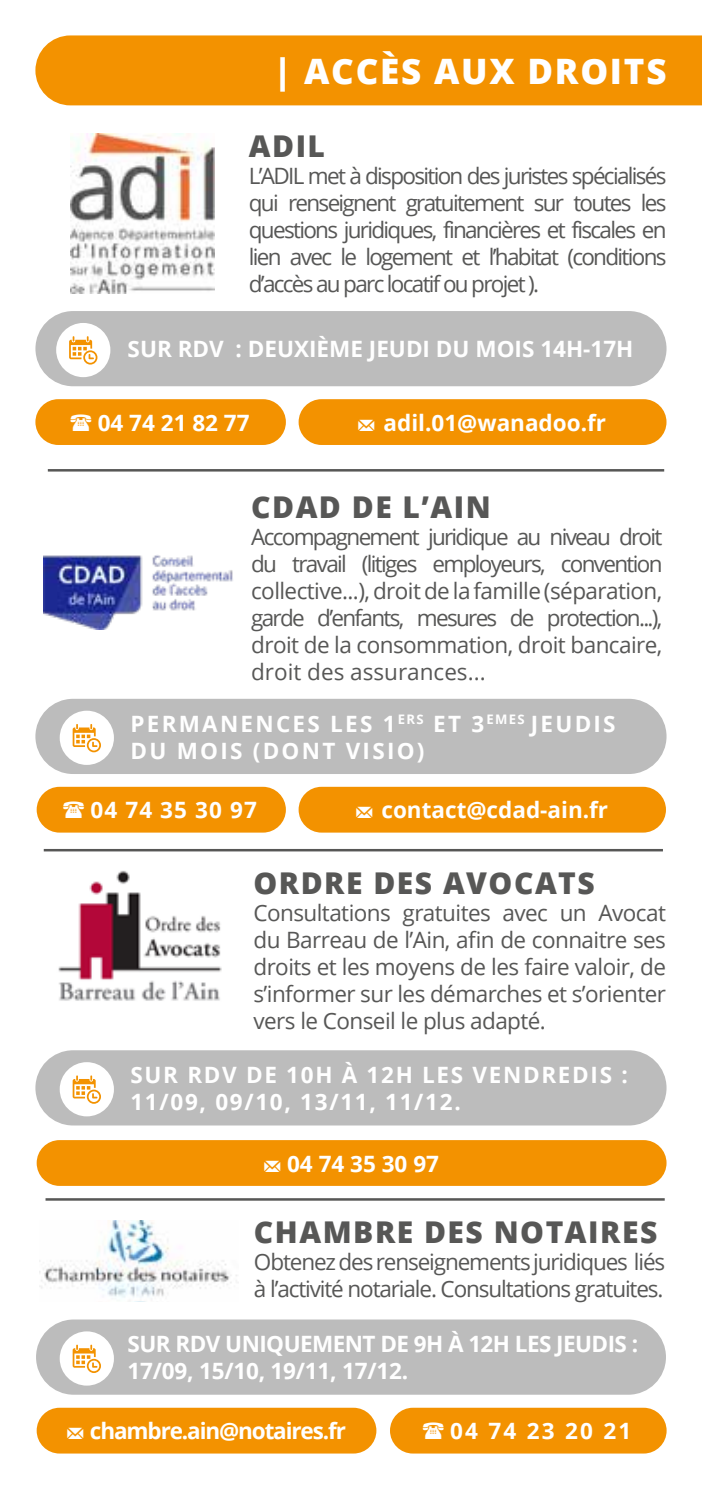
<style>
.page{position:relative;width:702px;height:1489px;background:#fff}
.page>*{position:absolute;margin:0;border:0;box-sizing:border-box;transform-origin:0 0}
.t1{font:800 35px "Open Sans";letter-spacing:.05em;color:#fff}
.t2{font:800 30px "Open Sans";letter-spacing:.05em;color:#575756}
.t3{font:22.5px/27px "Open Sans";letter-spacing:-.05em;color:#575756;text-align:justify}
.t4{font:700 22.5px "Open Sans";color:#fff}
.t5{font:700 22.5px/27px "Open Sans";letter-spacing:-.025em;color:#fff}
.t6{font:700 22.5px/27px "Open Sans";letter-spacing:.075em;color:#fff}
.t7{font:700 22.5px/27px "Open Sans";letter-spacing:.1em;color:#fff}
.t8{font:700 22.5px "Open Sans";letter-spacing:-.05em;color:#fff}
.s1{font-family:"Modern Pictograms";font-weight:400}
</style>
<div class="page">
<div style="left:35px;top:35px;width:667px;height:70px;background:#f39200"></div>
<img style="left:70px;top:134px;width:144px;height:159px">
<img style="left:44px;top:555px;width:189px;height:74px">
<img style="left:58px;top:870px;width:164px;height:131px">
<img style="left:40px;top:1220px;width:197px;height:78px">
<div style="left:35px;top:311px;width:631px;height:75px;background:#bcbcbc;border-radius:38px"></div>
<div style="left:36px;top:1319px;width:630px;height:75px;background:#bcbcbc;border-radius:38px"></div>
<div style="left:56px;top:323px;width:54px;height:54px;background:#fff;border-radius:50%"></div>
<svg style="left:69px;top:336px;width:28px;height:28px"></svg>
<div style="left:60px;top:1331px;width:54px;height:54px;background:#fff;border-radius:50%"></div>
<svg style="left:73px;top:1344px;width:28px;height:28px"></svg>
<div style="left:298px;top:399px;width:368px;height:46px;background:#f39200;border-radius:23px"></div>
<div style="left:298px;top:786px;width:368px;height:46px;background:#f39200;border-radius:23px"></div>
<div style="left:37px;top:1139px;width:629px;height:46px;background:#f39200;border-radius:23px"></div>
<hr style="left:48px;top:469px;width:616px;height:2px;background:#575756">
<hr style="left:44px;top:848px;width:619px;height:3px;background:#575756">
<hr style="left:46px;top:1198px;width:618px;height:2px;background:#575756">
<div style="left:35px;top:399px;width:251px;height:46px;background:#f39200;border-radius:23px"></div>
<div style="left:37px;top:786px;width:249px;height:46px;background:#f39200;border-radius:23px"></div>
<div style="left:35px;top:698px;width:631px;height:76px;background:#bcbcbc;border-radius:38px"></div>
<div style="left:60px;top:710px;width:54px;height:55px;background:#fff;border-radius:50%"></div>
<svg style="left:73px;top:724px;width:28px;height:28px"></svg>
<div style="left:390px;top:1407px;width:276px;height:46px;background:#f39200;border-radius:23px"></div>
<div style="left:37px;top:1407px;width:339px;height:46px;background:#f39200;border-radius:23px"></div>
<div style="left:35px;top:1050px;width:631px;height:75px;background:#bcbcbc;border-radius:38px"></div>
<div style="left:60px;top:1062px;width:54px;height:54px;background:#fff;border-radius:50%"></div>
<svg style="left:73px;top:1075px;width:28px;height:28px"></svg>
<h1 class="t1" style="left:274px;top:44px;width:394px">| ACCÈS AUX DROITS</h1>
<h2 class="t2" style="left:249px;top:123px;width:78px">ADIL</h2>
<p class="t3" style="left:249px;top:161px;width:419px">L’ADIL met à disposition des juristes spécialisés qui renseignent gratuitement sur toutes les questions juridiques, financières et fiscales en lien avec le logement et l’habitat (conditions d’accès au parc locatif ou projet ).</p>
<p class="t4" style="left:128px;top:333px;width:507px">SUR RDV : DEUXIÈME JEUDI DU MOIS 14H-17H</p>
<p class="t4" style="left:98px;top:406px;width:153px">04 74 21 82 77</p>
<p class="t4" style="left:356px;top:406px;width:251px"><span class="s1">m</span> adil.01@wanadoo.fr</p>
<h2 class="t2" style="left:251px;top:484px;width:241px">CDAD DE L’AIN</h2>
<p class="t3" style="left:251px;top:522px;width:413px">Accompagnement juridique au niveau droit du travail (litiges employeurs, convention collective...), droit de la famille (séparation, garde d’enfants, mesures de protection...), droit de la consommation, droit bancaire, droit des assurances...</p>
<p class="t7" style="left:130px;top:709px;width:486px">PERMANENCES LES 1<sup>ERS</sup> ET 3<sup>EMES</sup> JEUDIS<br>DU MOIS (DONT VISIO)</p>
<p class="t4" style="left:90px;top:794px;width:168px">04 74 35 30 97</p>
<p class="t4" style="left:354px;top:794px;width:255px"><span class="s1">m</span> contact@cdad-ain.fr</p>
<h2 class="t2" style="left:253px;top:860px;width:343px">ORDRE DES AVOCATS</h2>
<p class="t3" style="left:253px;top:898px;width:414px">Consultations gratuites avec un Avocat du Barreau de l’Ain, afin de connaitre ses droits et les moyens de les faire valoir, de s’informer sur les démarches et s’orienter vers le Conseil le plus adapté.</p>
<p class="t6" style="left:130px;top:1060px;width:499px">SUR RDV DE 10H À 12H LES VENDREDIS :<br>11/09, 09/10, 13/11, 11/12.</p>
<p class="t4" style="left:262px;top:1147px;width:178px"><span class="s1">m</span> 04 74 35 30 97</p>
<h2 class="t2" style="left:254px;top:1209px;width:405px">CHAMBRE DES NOTAIRES</h2>
<p class="t3" style="left:254px;top:1247px;width:413px">Obtenez des renseignements juridiques liés à l’activité notariale. Consultations gratuites.</p>
<p class="t5" style="left:128px;top:1329px;width:512px">SUR RDV UNIQUEMENT DE 9H À 12H LES JEUDIS :<br>17/09, 15/10, 19/11, 17/12.</p>
<p class="t8" style="left:65px;top:1414px;width:282px"><span class="s1">m</span> chambre.ain@notaires.fr</p>
<p class="t4" style="left:450px;top:1414px;width:183px">04 74 23 20 21</p>
</div>
